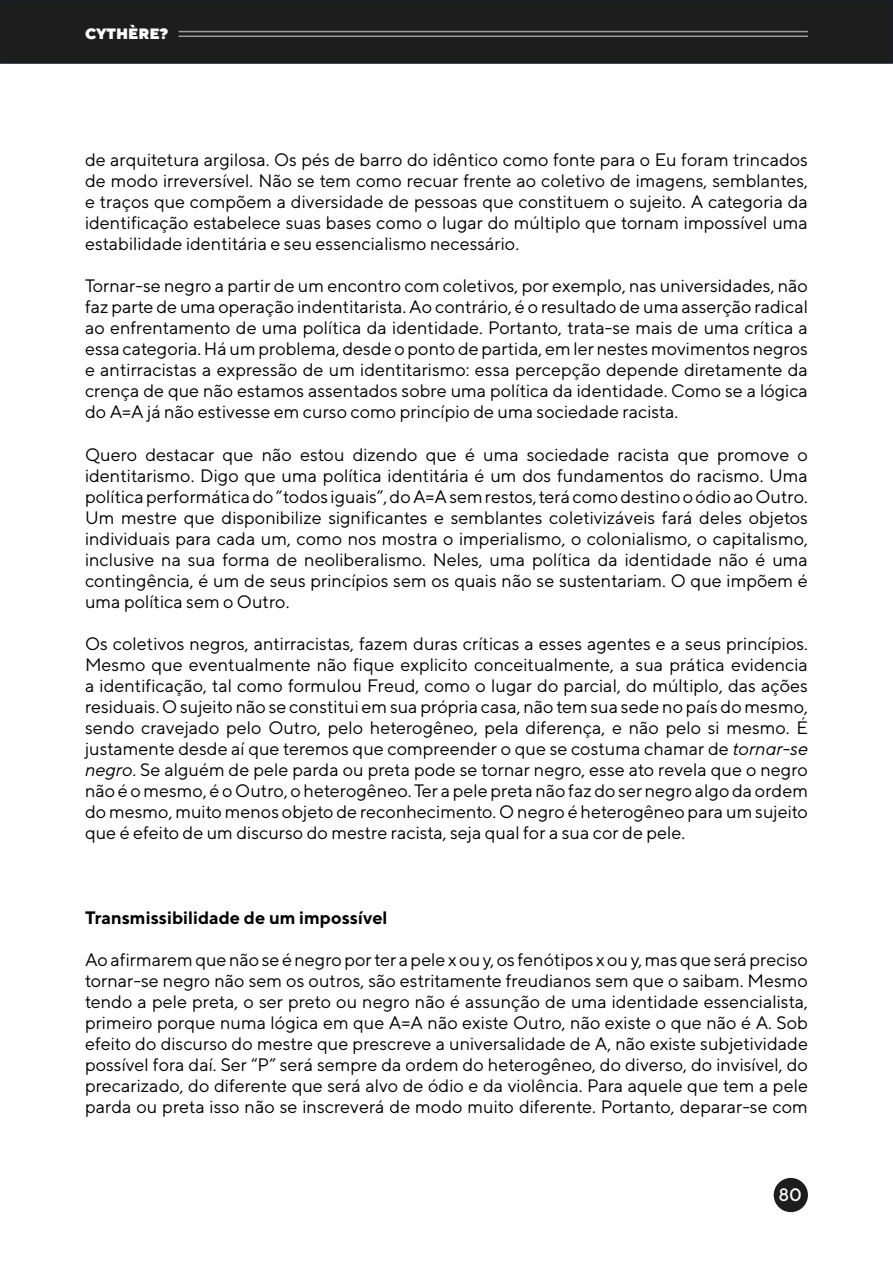
<style>
.page{position:relative;width:893px;height:1263px;background:#fff}
.page>*{position:absolute;margin:0;border:0;box-sizing:border-box;transform-origin:0 0}
.t1{font:18px/21px "TT Norms";color:#000;text-align:justify}
.t2{font:700 18px "TT Norms";color:#000}
.t3{font:500 18px "TT Norms";color:#fff}
.t4{font:900 15px "TT Norms";color:#fff}
.s1{font-style:italic}
</style>
<div class="page">
<div style="left:0;top:0;width:893px;height:64px;background:#1d1d1d;border:2px solid #191e28"></div>
<hr style="left:179px;top:31px;width:629px;height:1px;background:#9d9d9d">
<hr style="left:179px;top:36px;width:629px;height:1px;background:#9d9d9d">
<div style="left:774px;top:1178px;width:34px;height:34px;background:#1d1d1d;border-radius:50%"></div>
<p class="t4" style="left:85px;top:24px;width:85px">CYTHÈRE?</p>
<p class="t1" style="left:85px;top:149px;width:724px">de arquitetura argilosa. Os pés de barro do idêntico como fonte para o Eu foram trincados de modo irreversível. Não se tem como recuar frente ao coletivo de imagens, semblantes, e traços que compõem a diversidade de pessoas que constituem o sujeito. A categoria da identificação estabelece suas bases como o lugar do múltiplo que tornam impossível uma estabilidade identitária e seu essencialismo necessário.</p>
<p class="t1" style="left:85px;top:275px;width:724px">Tornar-se negro a partir de um encontro com coletivos, por exemplo, nas universidades, não faz parte de uma operação indentitarista. Ao contrário, é o resultado de uma asserção radical ao enfrentamento de uma política da identidade. Portanto, trata-se mais de uma crítica a essa categoria. Há um problema, desde o ponto de partida, em ler nestes movimentos negros e antirracistas a expressão de um identitarismo: essa percepção depende diretamente da crença de que não estamos assentados sobre uma política da identidade. Como se a lógica do A=A já não estivesse em curso como princípio de uma sociedade racista.</p>
<p class="t1" style="left:85px;top:443px;width:724px">Quero destacar que não estou dizendo que é uma sociedade racista que promove o identitarismo. Digo que uma política identitária é um dos fundamentos do racismo. Uma política performática do “todos iguais”, do A=A sem restos, terá como destino o ódio ao Outro.<br>Um mestre que disponibilize significantes e semblantes coletivizáveis fará deles objetos individuais para cada um, como nos mostra o imperialismo, o colonialismo, o capitalismo, inclusive na sua forma de neoliberalismo. Neles, uma política da identidade não é uma contingência, é um de seus princípios sem os quais não se sustentariam. O que impõem é uma política sem o Outro.</p>
<p class="t1" style="left:85px;top:633px;width:724px">Os coletivos negros, antirracistas, fazem duras críticas a esses agentes e a seus princípios.<br>Mesmo que eventualmente não fique explicito conceitualmente, a sua prática evidencia a identificação, tal como formulou Freud, como o lugar do parcial, do múltiplo, das ações residuais. O sujeito não se constitui em sua própria casa, não tem sua sede no país do mesmo, sendo cravejado pelo Outro, pelo heterogêneo, pela diferença, e não pelo si mesmo. É justamente desde aí que teremos que compreender o que se costuma chamar de <span class="s1">tornar-se negro</span>. Se alguém de pele parda ou preta pode se tornar negro, esse ato revela que o negro não é o mesmo, é o Outro, o heterogêneo. Ter a pele preta não faz do ser negro algo da ordem do mesmo, muito menos objeto de reconhecimento. O negro é heterogêneo para um sujeito que é efeito de um discurso do mestre racista, seja qual for a sua cor de pele.</p>
<p class="t2" style="left:85px;top:906px;width:304px">Transmissibilidade de um impossível</p>
<p class="t1" style="left:85px;top:949px;width:724px">Ao afirmarem que não se é negro por ter a pele x ou y, os fenótipos x ou y, mas que será preciso tornar-se negro não sem os outros, são estritamente freudianos sem que o saibam. Mesmo tendo a pele preta, o ser preto ou negro não é assunção de uma identidade essencialista, primeiro porque numa lógica em que A=A não existe Outro, não existe o que não é A. Sob efeito do discurso do mestre que prescreve a universalidade de A, não existe subjetividade possível fora daí. Ser “P” será sempre da ordem do heterogêneo, do diverso, do invisível, do precarizado, do diferente que será alvo de ódio e da violência. Para aquele que tem a pele parda ou preta isso não se inscreverá de modo muito diferente. Portanto, deparar-se com</p>
<p class="t3" style="left:778px;top:1183px;width:25px">80</p>
</div>
